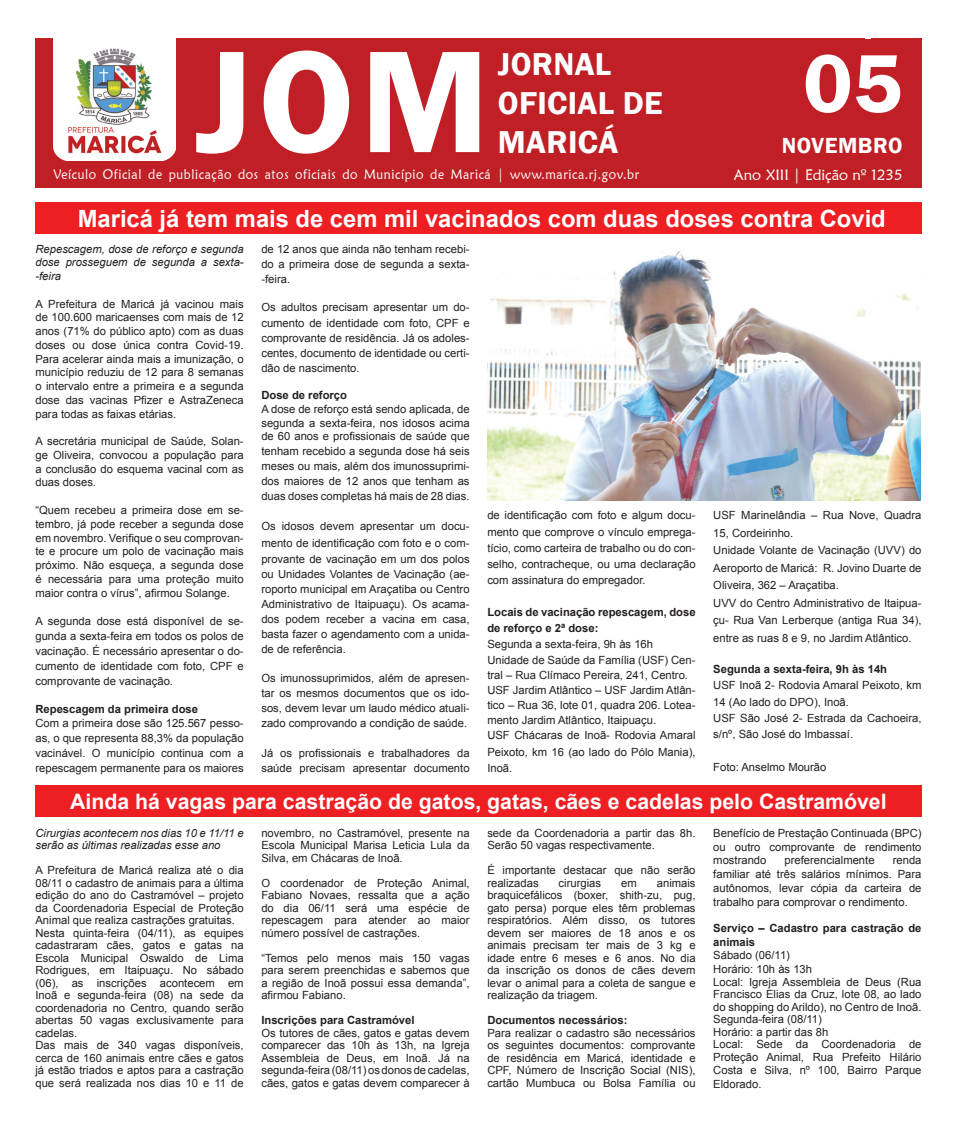
<style>
.page{position:relative;width:957px;height:1124px;background:#fff}
.page>*{position:absolute;margin:0;border:0;box-sizing:border-box;transform-origin:0 0}
.t1{font:600 150px "Franklin Gothic";color:#fff}
.t2{font:600 85px "Franklin Gothic";color:#fff}
.t3{font:600 32.5px/38.8px "Franklin Gothic";letter-spacing:.01em;color:#fff}
.t4{font:700 23.75px "Arial";color:#fff}
.t5{font:600 22.5px "Franklin Gothic";letter-spacing:.025em;color:#fff}
.t6{font:700 21.25px "Arial";color:#fff}
.t7{font:15px "Maiandra GD";color:#fff}
.t8{font:13.75px "Maiandra GD";letter-spacing:.05em;color:#fff;scale:.9 1}
.t9{font:12.5px "Maiandra GD";color:#fff}
.t10{font:11.25px/12.5px "Arial";color:#231f20;text-align:justify}
.t11{font:700 11.25px/16.2px "Arial";color:#231f20}
.t12{font:italic 11.25px/13.8px "Arial";color:#231f20;text-align:justify}
</style>
<div class="page">
<div style="left:870px;top:38px;width:51px;height:21px;background:#c02025"></div>
<div style="left:35px;top:38px;width:830px;height:21px;background:#c02025"></div>
<div style="left:35px;top:202px;width:886px;height:32px;background:#ee1f23"></div>
<div style="left:35px;top:785px;width:886px;height:32px;background:#ee1f23"></div>
<img style="left:487px;top:250px;width:433px;height:250px">
<div style="left:35px;top:39px;width:886px;height:149px;background:#c02025"></div>
<img style="left:54px;top:38px;width:121px;height:123px">
<p class="t9" style="left:232px;top:41px;width:438px">JORNAL OFICIAL DE MARICÁ | nº 1235 | Ano XIII | 05 de novembro de 2021</p>
<h1 class="t1" style="left:195px;top:9px;width:295px">JOM</h1>
<h3 class="t3" style="left:498px;top:45px;width:166px">JORNAL<br>OFICIAL DE<br>MARICÁ</h3>
<h2 class="t2" style="left:803px;top:31px;width:101px">05</h2>
<h3 class="t5" style="left:782px;top:131px;width:122px">NOVEMBRO</h3>
<p class="t8" style="left:54px;top:166px;width:652px">Veículo Oficial de publicação dos atos oficiais do Município de Maricá | www.marica.rj.gov.br</p>
<h3 class="t7" style="left:734px;top:166px;width:170px">Ano XIII | Edição nº 1235</h3>
<h3 class="t4" style="left:78px;top:202px;width:809px">Maricá já tem mais de cem mil vacinados com duas doses contra Covid</h3>
<p class="t12" style="left:35px;top:242px;width:210px">Repescagem, dose de reforço e segunda dose prosseguem de segunda a sexta--feira</p>
<p class="t10" style="left:35px;top:297px;width:210px;line-height:13.8px">A Prefeitura de Maricá já vacinou mais de 100.600 maricaenses com mais de 12 anos (71% do público apto) com as duas doses ou dose única contra Covid-19.<br>Para acelerar ainda mais a imunização, o município reduziu de 12 para 8 semanas o intervalo entre a primeira e a segunda dose das vacinas Pfizer e AstraZeneca para todas as faixas etárias.</p>
<p class="t10" style="left:35px;top:434px;width:210px;line-height:13.8px">A secretária municipal de Saúde, Solan&shy;ge Oliveira, convocou a população para a conclusão do esquema vacinal com as duas doses.</p>
<p class="t10" style="left:35px;top:503px;width:210px;line-height:13.8px">“Quem recebeu a primeira dose em se&shy;tembro, já pode receber a segunda dose em novembro. Verifique o seu comprovan&shy;te e procure um polo de vacinação mais próximo. Não esqueça, a segunda dose é necessária para uma proteção muito maior contra o vírus”, afirmou Solange.</p>
<p class="t10" style="left:35px;top:614px;width:210px;line-height:15px">A segunda dose está disponível de se&shy;gunda a sexta-feira em todos os polos de vacinação. É necessário apresentar o do&shy;cumento de identidade com foto, CPF e comprovante de vacinação.</p>
<p class="t11" style="left:35px;top:701px;width:164px">Repescagem da primeira dose</p>
<p class="t10" style="left:35px;top:715px;width:210px;line-height:15px">Com a primeira dose são 125.567 pesso&shy;as, o que representa 88,3% da população vacinável. O município continua com a repescagem permanente para os maiores</p>
<p class="t10" style="left:261px;top:241px;width:210px;line-height:15px">de 12 anos que ainda não tenham recebi&shy;do a primeira dose de segunda a sexta--feira.</p>
<p class="t10" style="left:261px;top:300px;width:210px;line-height:15px">Os adultos precisam apresentar um do&shy;cumento de identidade com foto, CPF e comprovante de residência. Já os adoles&shy;centes, documento de identidade ou certi&shy;dão de nascimento.</p>
<p class="t11" style="left:261px;top:387px;width:87px">Dose de reforço</p>
<p class="t10" style="left:261px;top:402px;width:210px;line-height:13.8px">A dose de reforço está sendo aplicada, de segunda a sexta-feira, nos idosos acima de 60 anos e profissionais de saúde que</p>
<p class="t10" style="left:261px;top:444px;width:210px;line-height:15px">tenham recebido a segunda dose há seis meses ou mais, além dos imunossuprimi&shy;dos maiores de 12 anos que tenham as duas doses completas há mais de 28 dias.</p>
<p class="t10" style="left:261px;top:518px;width:210px;line-height:16.2px">Os idosos devem apresentar um docu&shy;mento de identificação com foto e o com&shy;provante de vacinação em um dos polos</p>
<p class="t10" style="left:261px;top:566px;width:210px;line-height:15px">ou Unidades Volantes de Vacinação (ae&shy;roporto municipal em Araçatiba ou Centro Administrativo de Itaipuaçu). Os acama&shy;dos podem receber a vacina em casa, basta fazer o agendamento com a unida&shy;de de referência.</p>
<p class="t10" style="left:261px;top:670px;width:210px;line-height:15px">Os imunossuprimidos, além de apresen&shy;tar os mesmos documentos que os ido&shy;sos, devem levar um laudo médico atuali&shy;zado comprovando a condição de saúde.</p>
<p class="t10" style="left:261px;top:745px;width:210px;line-height:15px">Já os profissionais e trabalhadores da saúde precisam apresentar documento</p>
<p class="t10" style="left:487px;top:507px;width:210px;line-height:16.2px">de identificação com foto e algum docu&shy;mento que comprove o vínculo emprega&shy;tício, como carteira de trabalho ou do con&shy;selho, contracheque, ou uma declaração com assinatura do empregador.</p>
<p class="t11" style="left:487px;top:603px;width:210px">Locais de vacinação repescagem, dose de reforço e 2ª dose:</p>
<p class="t10" style="left:487px;top:636px;width:210px;line-height:16.2px">Segunda a sexta-feira, 9h às 16h<br>Unidade de Saúde da Família (USF) Cen-</p>
<p class="t10" style="left:487px;top:668px;width:210px;line-height:15px;text-align:left">tral – Rua Clímaco Pereira, 241, Centro.<br>USF Jardim Atlântico – USF Jardim Atlân&shy;tico – Rua 36, lote 01, quadra 206. Lotea&shy;mento Jardim Atlântico, Itaipuaçu.<br>USF Chácaras de Inoã- Rodovia Amaral</p>
<p class="t10" style="left:487px;top:743px;width:210px;line-height:16.2px">Peixoto, km 16 (ao lado do Pólo Mania),<br>Inoã.</p>
<p class="t10" style="left:713px;top:506px;width:210px;line-height:17.5px;text-align:left">USF Marinelândia – Rua Nove, Quadra 15, Cordeirinho.<br>Unidade Volante de Vacinação (UVV) do Aeroporto de Maricá: R. Jovino Duarte de Oliveira, 362 – Araçatiba.<br>UVV do Centro Administrativo de Itaipua&shy;çu- Rua Van Lerberque (antiga Rua 34), entre as ruas 8 e 9, no Jardim Atlântico.</p>
<p class="t11" style="left:713px;top:661px;width:175px">Segunda a sexta-feira, 9h às 14h</p>
<p class="t10" style="left:713px;top:677px;width:210px;line-height:16.2px;text-align:left">USF Inoã 2- Rodovia Amaral Peixoto, km<br>14 (Ao lado do DPO), Inoã.<br>USF São José 2- Estrada da Cachoeira, s/nº, São José do Imbassaí.</p>
<p class="t10" style="left:713px;top:760px;width:115px">Foto: Anselmo Mourão</p>
<h3 class="t6" style="left:70px;top:787px;width:818px">Ainda há vagas para castração de gatos, gatas, cães e cadelas pelo Castramóvel</h3>
<p class="t12" style="left:35px;top:826px;width:210px;line-height:12.5px">Cirurgias acontecem nos dias 10 e 11/11 e serão as últimas realizadas esse ano</p>
<p class="t10" style="left:35px;top:864px;width:210px;text-align:left">A Prefeitura de Maricá realiza até o dia 08/11 o cadastro de animais para a última edição do ano do Castramóvel – projeto da Coordenadoria Especial de Proteção Animal que realiza castrações gratuitas.<br>Nesta quinta-feira (04/11), as equipes cadastraram cães, gatos e gatas na Escola Municipal Oswaldo de Lima Rodrigues, em Itaipuaçu. No sábado (06), as inscrições acontecem em Inoã e segunda-feira (08) na sede da coordenadoria no Centro, quando serão abertas 50 vagas exclusivamente para cadelas.<br>Das mais de 340 vagas disponíveis, cerca de 160 animais entre cães e gatos já estão triados e aptos para a castração que será realizada nos dias 10 e 11 de</p>
<p class="t10" style="left:261px;top:826px;width:210px">novembro, no Castramóvel, presente na Escola Municipal Marisa Leticia Lula da Silva, em Chácaras de Inoã.</p>
<p class="t10" style="left:261px;top:876px;width:210px">O coordenador de Proteção Animal, Fabiano Novaes, ressalta que a ação do dia 06/11 será uma espécie de repescagem para atender ao maior número possível de castrações.</p>
<p class="t10" style="left:261px;top:951px;width:210px">“Temos pelo menos mais 150 vagas para serem preenchidas e sabemos que a região de Inoã possui essa demanda”, afirmou Fabiano.</p>
<p class="t11" style="left:261px;top:1012px;width:155px">Inscrições para Castramóvel</p>
<p class="t10" style="left:261px;top:1026px;width:210px">Os tutores de cães, gatos e gatas devem comparecer das 10h às 13h, na Igreja Assembleia de Deus, em Inoã. Já na segunda-feira (08/11) os donos de cadelas, cães, gatos e gatas devem comparecer à</p>
<p class="t10" style="left:487px;top:826px;width:210px">sede da Coordenadoria a partir das 8h.<br>Serão 50 vagas respectivamente.</p>
<p class="t10" style="left:487px;top:864px;width:210px">É importante destacar que não serão realizadas</p>
<p class="t10" style="left:487px;top:876px;width:210px;text-indent:169px">animais braquicefálicos (boxer, shith-zu, pug, gato persa) porque eles têm problemas respiratórios. Além disso, os tutores devem ser maiores de 18 anos e os animais precisam ter mais de 3 kg e idade entre 6 meses e 6 anos. No dia da inscrição os donos de cães devem levar o animal para a coleta de sangue e realização da triagem.</p>
<p class="t11" style="left:487px;top:1012px;width:142px">Documentos necessários:</p>
<p class="t10" style="left:487px;top:1026px;width:210px">Para realizar o cadastro são necessários os seguintes documentos: comprovante de residência em Maricá, identidade e CPF, Número de Inscrição Social (NIS), cartão Mumbuca ou Bolsa Família ou</p>
<p class="t10" style="left:558px;top:876px;width:44px">cirurgias</p>
<p class="t10" style="left:621px;top:876px;width:17px">em</p>
<p class="t10" style="left:713px;top:826px;width:210px;line-height:13.8px">Benefício de Prestação Continuada (BPC) ou outro comprovante de rendimento mostrando</p>
<p class="t10" style="left:784px;top:854px;width:92px">preferencialmente</p>
<p class="t10" style="left:713px;top:853px;width:210px;line-height:13.8px;text-indent:179px">renda familiar até três salários mínimos. Para autônomos, levar cópia da carteira de trabalho para comprovar o rendimento.</p>
<p class="t11" style="left:713px;top:921px;width:210px;line-height:13.8px">Serviço – Cadastro para castração de animais</p>
<p class="t10" style="left:713px;top:948px;width:100px;line-height:13.8px">Sábado (06/11)<br>Horário: 10h às 13h</p>
<p class="t10" style="left:713px;top:975px;width:210px;text-align:left">Local: Igreja Assembleia de Deus (Rua Francisco Elias da Cruz, lote 08, ao lado do shopping do Arildo), no Centro de Inoã.<br>Segunda-feira (08/11)<br>Horário: a partir das 8h<br>Local: Sede da Coordenadoria de Proteção Animal, Rua Prefeito Hilário</p>
<p class="t10" style="left:713px;top:1063px;width:210px;line-height:13.8px">Costa e Silva, nº 100, Bairro Parque<br>Eldorado.</p>
</div>
